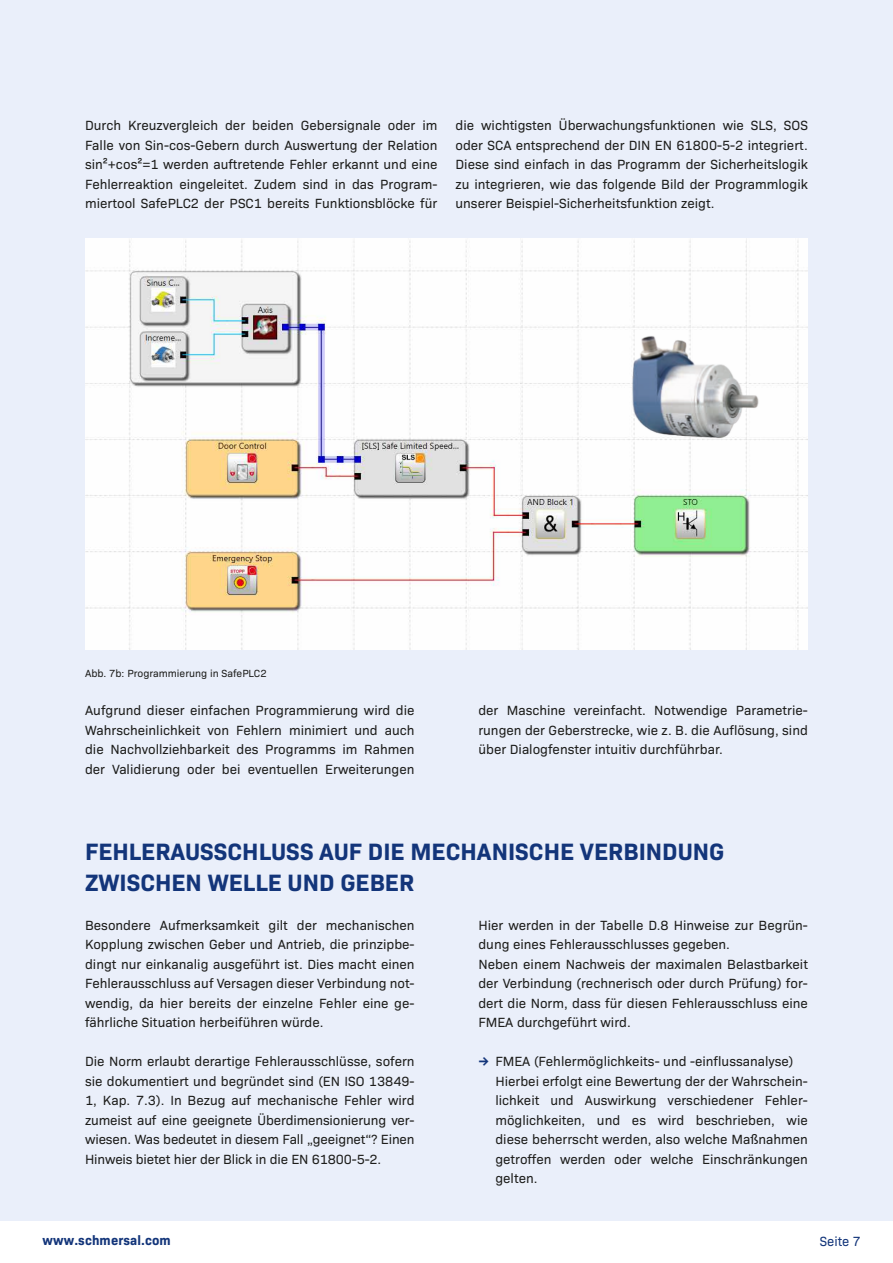
<style>
.page{position:relative;width:893px;height:1263px;background:#fff}
.page>*{position:absolute;margin:0;border:0;box-sizing:border-box;transform-origin:0 0}
.t1{font:700 24px/31.5px "Bio Sans";color:#13357a}
.t2{font:13.5px/19.5px "Bio Sans";color:#1d1d1b;text-align:justify}
.t3{font:700 13.5px "Bio Sans";letter-spacing:.01em;color:#13357a}
.t4{font:13.5px "Bio Sans";color:#13357a}
.t5{font:10.5px "Bio Sans";color:#1d1d1b}
.s1{font-weight:700;color:#13357a}
</style>
<div class="page">
<div style="left:0;top:0;width:893px;height:1220px;background:#eaeffa"></div>
<img style="left:85px;top:239px;width:723px;height:411px">
<img style="left:626px;top:333px;width:140px;height:111px">
<p class="t2" style="left:85px;top:115px;width:354px">Durch Kreuzvergleich der beiden Gebersignale oder im Falle von Sin-cos-Gebern durch Auswertung der Relation sin²+cos²=1 werden auftretende Fehler erkannt und eine Fehlerreaktion eingeleitet. Zudem sind in das Program&shy;miertool SafePLC2 der PSC1 bereits Funktionsblöcke für</p>
<p class="t2" style="left:455px;top:115px;width:354px">die wichtigsten Überwachungsfunktionen wie SLS, SOS oder SCA entsprechend der DIN EN 61800-5-2 integriert.<br>Diese sind einfach in das Programm der Sicherheitslogik zu integrieren, wie das folgende Bild der Programmlogik unserer Beispiel-Sicherheitsfunktion zeigt.</p>
<p class="t5" style="left:85px;top:665px;width:183px">Abb. 7b: Programmierung in SafePLC2</p>
<p class="t2" style="left:85px;top:700px;width:331px">Aufgrund dieser einfachen Programmierung wird die Wahrscheinlichkeit von Fehlern minimiert und auch die Nachvollziehbarkeit des Programms im Rahmen der Validierung oder bei eventuellen Erweiterungen</p>
<p class="t2" style="left:478px;top:700px;width:331px">der Maschine vereinfacht. Notwendige Parametrie&shy;rungen der Geberstrecke, wie z. B. die Auflösung, sind über Dialogfenster intuitiv durchführbar.</p>
<h1 class="t1" style="left:85px;top:834px;width:641px">FEHLERAUSSCHLUSS AUF DIE MECHANISCHE VERBINDUNG<br>ZWISCHEN WELLE UND GEBER</h1>
<p class="t2" style="left:85px;top:914px;width:331px">Besondere Aufmerksamkeit gilt der mechanischen Kopplung zwischen Geber und Antrieb, die prinzipbe&shy;dingt nur einkanalig ausgeführt ist. Dies macht einen Fehlerausschluss auf Versagen dieser Verbindung not&shy;wendig, da hier bereits der einzelne Fehler eine ge&shy;fährliche Situation herbeiführen würde.</p>
<p class="t2" style="left:85px;top:1051px;width:331px">Die Norm erlaubt derartige Fehlerausschlüsse, sofern sie dokumentiert und begründet sind (EN ISO 13849- 1, Kap. 7.3). In Bezug auf mechanische Fehler wird zumeist auf eine geeignete Überdimensionierung ver&shy;wiesen. Was bedeutet in diesem Fall „geeignet“? Einen Hinweis bietet hier der Blick in die EN 61800-5-2.</p>
<p class="t2" style="left:478px;top:914px;width:331px;text-align:left">Hier werden in der Tabelle D.8 Hinweise zur Begrün&shy;dung eines Fehlerausschlusses gegeben.<br>Neben einem Nachweis der maximalen Belastbarkeit der Verbindung (rechnerisch oder durch Prüfung) for&shy;dert die Norm, dass für diesen Fehlerausschluss eine FMEA durchgeführt wird.</p>
<p class="t2" style="left:495px;top:1050px;width:314px;text-align:left;text-indent:-17px"><span class="s1">→</span> FMEA (Fehlermöglichkeits- und -einflussanalyse)<br>Hierbei erfolgt eine Bewertung der der Wahrschein&shy;lichkeit und Auswirkung verschiedener Fehler&shy;möglichkeiten, und es wird beschrieben, wie diese beherrscht werden, also welche Maßnahmen getroffen werden oder welche Einschränkungen gelten.</p>
<p class="t3" style="left:43px;top:1230px;width:130px">www.schmersal.com</p>
<p class="t4" style="left:820px;top:1231px;width:43px">Seite 7</p>
</div>
